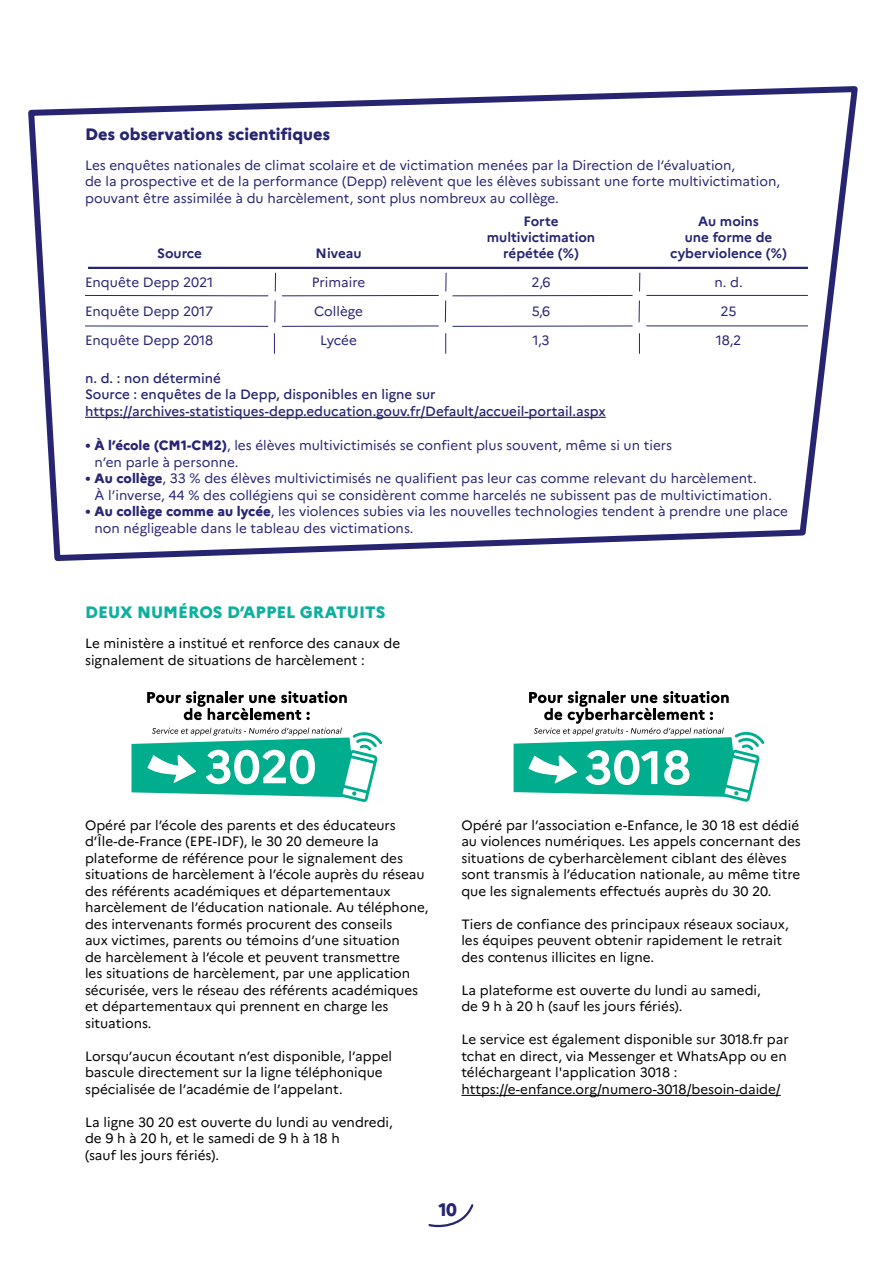
<style>
.page{position:relative;width:893px;height:1263px;background:#fff}
.page>*{position:absolute;margin:0;border:0;box-sizing:border-box;transform-origin:0 0}
.t1{font:800 18px "Marianne";color:#272571}
.t2{font:800 16.5px "Marianne";color:#272571}
.t3{font:800 16.5px "Marianne";color:#0eb09d}
.t4{font:13.5px/16.5px "Marianne";color:#000}
.t5{font:13.5px/16.5px "Marianne";color:#292574}
.t6{font:500 13.5px/16.2px "Marianne";color:#272571}
.t7{font:700 13.5px "Marianne";color:#272571}
.s1{font-size:16.5px;color:#272571}
.s2{font-weight:800}
</style>
<div class="page">
<svg style="left:428px;top:1204px;width:46px;height:24px"></svg>
<svg style="left:28px;top:86px;width:830px;height:475px"></svg>
<svg style="left:274px;top:272px;width:2px;height:51px"></svg>
<svg style="left:445px;top:272px;width:2px;height:51px"></svg>
<svg style="left:638px;top:272px;width:3px;height:51px"></svg>
<div style="left:146px;top:291px;width:581px;height:9px;background:#fff"></div>
<hr style="left:85px;top:295px;width:183px;height:1px;background:#272571">
<hr style="left:85px;top:326px;width:183px;height:1px;background:#272571">
<hr style="left:282px;top:295px;width:157px;height:1px;background:#272571">
<hr style="left:282px;top:326px;width:157px;height:1px;background:#272571">
<hr style="left:452px;top:295px;width:180px;height:1px;background:#272571">
<hr style="left:452px;top:326px;width:180px;height:1px;background:#272571">
<hr style="left:646px;top:295px;width:162px;height:1px;background:#272571">
<hr style="left:646px;top:325px;width:162px;height:1px;background:#272571">
<hr style="left:88px;top:267px;width:720px;height:2px;background:#272571">
<svg style="left:274px;top:333px;width:1px;height:21px"></svg>
<svg style="left:445px;top:333px;width:1px;height:21px"></svg>
<svg style="left:639px;top:333px;width:1px;height:21px"></svg>
<svg style="left:147px;top:691px;width:200px;height:29px"></svg>
<svg style="left:131px;top:728px;width:251px;height:74px"></svg>
<svg style="left:514px;top:691px;width:250px;height:111px"></svg>
<hr style="left:461px;top:1095px;width:320px;height:1px;background:#000">
<hr style="left:85px;top:417px;width:521px;height:1px;background:#272571">
<p class="t2" style="left:85px;top:124px;width:247px">Des observations scientifiques</p>
<p class="t5" style="left:85px;top:156px;width:696px">Les enquêtes nationales de climat scolaire et de victimation menées par la Direction de l’évaluation,<br>de la prospective et de la performance (Depp) relèvent que les élèves subissant une forte multivictimation, pouvant être assimilée à du harcèlement, sont plus nombreux au collège.</p>
<p class="t7" style="left:524px;top:213px;width:37px">Forte</p>
<p class="t7" style="left:698px;top:213px;width:63px">Au moins</p>
<p class="t7" style="left:487px;top:229px;width:110px">multivictimation</p>
<p class="t7" style="left:685px;top:229px;width:89px">une forme de</p>
<p class="t7" style="left:157px;top:245px;width:46px">Source</p>
<p class="t7" style="left:316px;top:245px;width:47px">Niveau</p>
<p class="t7" style="left:503px;top:245px;width:77px">répétée (%)</p>
<p class="t7" style="left:670px;top:245px;width:118px">cyberviolence (%)</p>
<p class="t5" style="left:85px;top:274px;width:130px">Enquête Depp 2021</p>
<p class="t5" style="left:312px;top:274px;width:55px">Primaire</p>
<p class="t5" style="left:531px;top:274px;width:21px">2,6</p>
<p class="t5" style="left:714px;top:274px;width:30px">n. d.</p>
<p class="t5" style="left:85px;top:303px;width:130px">Enquête Depp 2017</p>
<p class="t5" style="left:314px;top:303px;width:50px">Collège</p>
<p class="t5" style="left:532px;top:303px;width:20px">5,6</p>
<p class="t5" style="left:721px;top:303px;width:17px">25</p>
<p class="t5" style="left:85px;top:332px;width:130px">Enquête Depp 2018</p>
<p class="t5" style="left:320px;top:332px;width:38px">Lycée</p>
<p class="t5" style="left:532px;top:332px;width:19px">1,3</p>
<p class="t5" style="left:716px;top:332px;width:27px">18,2</p>
<p class="t6" style="left:85px;top:370px;width:522px">n. d. : non déterminé<br>Source : enquêtes de la Depp, disponibles en ligne sur https://archives-statistiques-depp.education.gouv.fr/Default/accueil-portail.aspx</p>
<p class="t5" style="left:94px;top:437px;width:579px;text-indent:-9px"><span class="s1">•</span> <span class="s2">À l’école (CM1-CM2)</span>, les élèves multivictimisés se confient plus souvent, même si un tiers n’en parle à personne.</p>
<p class="t5" style="left:94px;top:470px;width:679px;text-indent:-9px"><span class="s1">•</span> <span class="s2">Au collège</span>, 33 % des élèves multivictimisés ne qualifient pas leur cas comme relevant du harcèlement.<br>À l’inverse, 44 % des collégiens qui se considèrent comme harcelés ne subissent pas de multivictimation.</p>
<p class="t5" style="left:94px;top:503px;width:695px;text-indent:-9px"><span class="s1">•</span> <span class="s2">Au collège comme au lycée</span>, les violences subies via les nouvelles technologies tendent à prendre une place non négligeable dans le tableau des victimations.</p>
<p class="t3" style="left:85px;top:602px;width:302px">DEUX NUMÉROS D’APPEL GRATUITS</p>
<p class="t4" style="left:85px;top:635px;width:317px">Le ministère a institué et renforce des canaux de signalement de situations de harcèlement :</p>
<p class="t4" style="left:85px;top:816px;width:345px">Opéré par l’école des parents et des éducateurs d’Île-de-France (EPE-IDF), le 30 20 demeure la plateforme de référence pour le signalement des situations de harcèlement à l’école auprès du réseau des référents académiques et départementaux harcèlement de l’éducation nationale. Au téléphone, des intervenants formés procurent des conseils<br>aux victimes, parents ou témoins d’une situation<br>de harcèlement à l’école et peuvent transmettre<br>les situations de harcèlement, par une application sécurisée, vers le réseau des référents académiques et départementaux qui prennent en charge les situations.</p>
<p class="t4" style="left:85px;top:1047px;width:309px">Lorsqu’aucun écoutant n’est disponible, l’appel bascule directement sur la ligne téléphonique spécialisée de l’académie de l’appelant.</p>
<p class="t4" style="left:85px;top:1113px;width:309px">La ligne 30 20 est ouverte du lundi au vendredi, de 9 h à 20 h, et le samedi de 9 h à 18 h<br>(sauf les jours fériés).</p>
<p class="t4" style="left:461px;top:816px;width:341px">Opéré par l’association e-Enfance, le 30 18 est dédié au violences numériques. Les appels concernant des situations de cyberharcèlement ciblant des élèves sont transmis à l’éducation nationale, au même titre que les signalements effectués auprès du 30 20.</p>
<p class="t4" style="left:461px;top:915px;width:329px">Tiers de confiance des principaux réseaux sociaux, les équipes peuvent obtenir rapidement le retrait des contenus illicites en ligne.</p>
<p class="t4" style="left:461px;top:981px;width:301px">La plateforme est ouverte du lundi au samedi, de 9 h à 20 h (sauf les jours fériés).</p>
<p class="t4" style="left:461px;top:1031px;width:329px">Le service est également disponible sur 3018.fr par tchat en direct, via Messenger et WhatsApp ou en téléchargeant l'application 3018 : https://e-enfance.org/numero-3018/besoin-daide/</p>
<h1 class="t1" style="left:438px;top:1198px;width:20px">10</h1>
</div>
